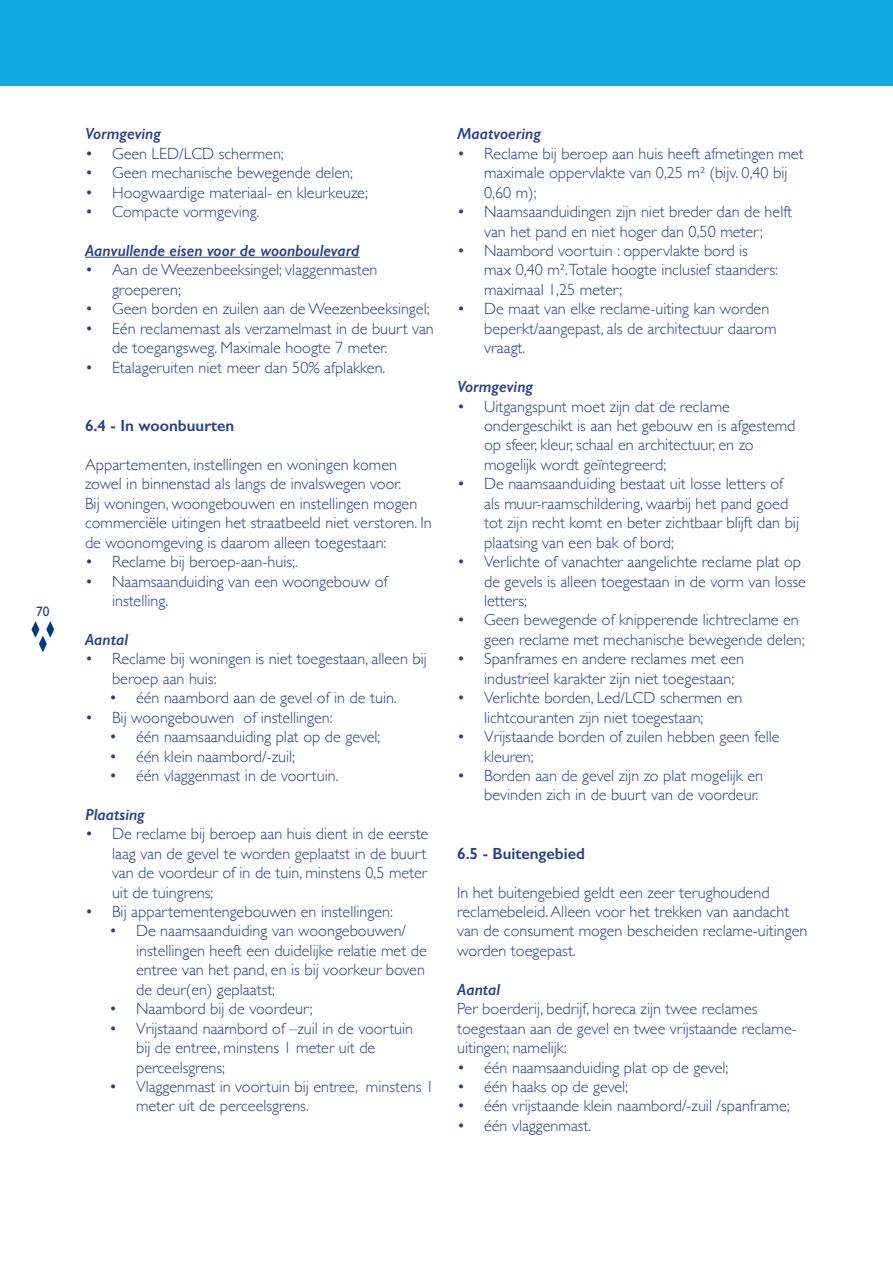
<style>
.page{position:relative;width:893px;height:1263px;background:#fff}
.page>*{position:absolute;margin:0;border:0;box-sizing:border-box;transform-origin:0 0}
.t1{font:300 16.2px/19.5px "Gill Sans";color:#253f8e}
.t2{font:italic 600 16.2px "Gill Sans";color:#253f8e}
.t3{font:600 16.2px "Gill Sans";color:#253f8e}
.t4{font:13.5px "Gill Sans";color:#253f8e}
</style>
<div class="page">
<div style="left:0;top:0;width:893px;height:85px;background:#14a8e0"></div>
<svg style="left:31px;top:621px;width:23px;height:31px"></svg>
<hr style="left:85px;top:257px;width:275px;height:1px;background:#253f8e">
<p class="t4" style="left:36px;top:604px;width:15px">70</p>
<p class="t2" style="left:85px;top:124px;width:77px">Vormgeving</p>
<p class="t1" style="left:85px;top:143px;width:200px">• Geen LED/LCD schermen;</p>
<p class="t1" style="left:85px;top:162px;width:269px">• Geen mechanische bewegende delen;</p>
<p class="t1" style="left:85px;top:182px;width:284px">• Hoogwaardige materiaal- en kleurkeuze;</p>
<p class="t1" style="left:85px;top:201px;width:176px">• Compacte vormgeving.</p>
<p class="t2" style="left:85px;top:241px;width:276px">Aanvullende eisen voor de woonboulevard</p>
<p class="t1" style="left:112px;top:260px;width:267px;text-indent:-27px">• Aan de Weezenbeeksingel; vlaggenmasten groeperen;</p>
<p class="t1" style="left:85px;top:298px;width:346px">• Geen borden en zuilen aan de Weezenbeeksingel;</p>
<p class="t1" style="left:112px;top:318px;width:323px;text-indent:-27px">• Eén reclamemast als verzamelmast in de buurt van de toegangsweg. Maximale hoogte 7 meter.</p>
<p class="t1" style="left:85px;top:357px;width:302px">• Etalageruiten niet meer dan 50% afplakken.</p>
<p class="t3" style="left:85px;top:416px;width:151px">6.4 - In woonbuurten</p>
<p class="t1" style="left:85px;top:454px;width:318px">Appartementen, instellingen en woningen komen zowel in binnenstad als langs de invalswegen voor.</p>
<p class="t1" style="left:85px;top:493px;width:348px">Bij woningen, woongebouwen en instellingen mogen commerciële uitingen het straatbeeld niet verstoren. In de woonomgeving is daarom alleen toegestaan:</p>
<p class="t1" style="left:85px;top:551px;width:214px">• Reclame bij beroep-aan-huis;.</p>
<p class="t1" style="left:112px;top:571px;width:277px;text-indent:-27px">• Naamsaanduiding van een woongebouw of instelling.</p>
<p class="t2" style="left:85px;top:629px;width:45px">Aantal</p>
<p class="t1" style="left:112px;top:648px;width:316px;text-indent:-27px">• Reclame bij woningen is niet toegestaan, alleen bij beroep aan huis:</p>
<p class="t1" style="left:109px;top:687px;width:289px">• één naambord aan de gevel of in de tuin.</p>
<p class="t1" style="left:85px;top:707px;width:249px">• Bij woongebouwen of instellingen:</p>
<p class="t1" style="left:109px;top:726px;width:273px">• één naamsaanduiding plat op de gevel;</p>
<p class="t1" style="left:109px;top:746px;width:188px">• één klein naambord/-zuil;</p>
<p class="t1" style="left:109px;top:765px;width:231px">• één vlaggenmast in de voortuin.</p>
<p class="t2" style="left:85px;top:804px;width:61px">Plaatsing</p>
<p class="t1" style="left:112px;top:823px;width:318px;text-indent:-27px">• De reclame bij beroep aan huis dient in de eerste laag van de gevel te worden geplaatst in de buurt van de voordeur of in de tuin, minstens 0,5 meter uit de tuingrens;</p>
<p class="t1" style="left:85px;top:901px;width:309px">• Bij appartementengebouwen en instellingen:</p>
<p class="t1" style="left:136px;top:921px;width:292px;text-indent:-27px">• De naamsaanduiding van woongebouwen/ instellingen heeft een duidelijke relatie met de entree van het pand, en is bij voorkeur boven de deur(en) geplaatst;</p>
<p class="t1" style="left:109px;top:998px;width:205px">• Naambord bij de voordeur;</p>
<p class="t1" style="left:136px;top:1018px;width:279px;text-indent:-27px">• Vrijstaand naambord of –zuil in de voortuin bij de entree, minstens 1 meter uit de perceelsgrens;</p>
<p class="t1" style="left:136px;top:1076px;width:299px;text-indent:-27px">• Vlaggenmast in voortuin bij entree, minstens 1 meter uit de perceelsgrens.</p>
<p class="t2" style="left:457px;top:124px;width:85px">Maatvoering</p>
<p class="t1" style="left:484px;top:143px;width:321px;text-indent:-27px">• Reclame bij beroep aan huis heeft afmetingen met maximale oppervlakte van 0,25 m² (bijv. 0,40 bij<br>0,60 m);</p>
<p class="t1" style="left:457px;top:201px;width:337px;text-align:center">• Naamsaanduidingen zijn niet breder dan de helft van het pand en niet hoger dan 0,50 meter;</p>
<p class="t1" style="left:484px;top:240px;width:295px;text-indent:-27px">• Naambord voortuin : oppervlakte bord is max 0,40 m².Totale hoogte inclusief staanders: maximaal 1,25 meter;</p>
<p class="t1" style="left:484px;top:298px;width:294px;text-indent:-27px">• De maat van elke reclame-uiting kan worden beperkt/aangepast, als de architectuur daarom vraagt.</p>
<p class="t2" style="left:457px;top:377px;width:77px">Vormgeving</p>
<p class="t1" style="left:484px;top:396px;width:313px;text-indent:-27px">• Uitgangspunt moet zijn dat de reclame ondergeschikt is aan het gebouw en is afgestemd op sfeer, kleur, schaal en architectuur, en zo mogelijk wordt geïntegreerd;</p>
<p class="t1" style="left:484px;top:473px;width:316px;text-indent:-27px">• De naamsaanduiding bestaat uit losse letters of als muur-raamschildering, waarbij het pand goed tot zijn recht komt en beter zichtbaar blijft dan bij plaatsing van een bak of bord;</p>
<p class="t1" style="left:484px;top:551px;width:323px;text-indent:-27px">• Verlichte of vanachter aangelichte reclame plat op de gevels is alleen toegestaan in de vorm van losse letters;</p>
<p class="t1" style="left:484px;top:610px;width:322px;text-indent:-27px">• Geen bewegende of knipperende lichtreclame en geen reclame met mechanische bewegende delen;</p>
<p class="t1" style="left:484px;top:648px;width:262px;text-indent:-27px">• Spanframes en andere reclames met een industrieel karakter zijn niet toegestaan;</p>
<p class="t1" style="left:484px;top:687px;width:260px;text-indent:-27px">• Verlichte borden, Led/LCD schermen en lichtcouranten zijn niet toegestaan;</p>
<p class="t1" style="left:484px;top:726px;width:297px;text-indent:-27px">• Vrijstaande borden of zuilen hebben geen felle kleuren;</p>
<p class="t1" style="left:457px;top:765px;width:307px;text-align:right">• Borden aan de gevel zijn zo plat mogelijk en bevinden zich in de buurt van de voordeur.</p>
<p class="t3" style="left:457px;top:843px;width:129px">6.5 - Buitengebied</p>
<p class="t1" style="left:457px;top:882px;width:352px">In het buitengebied geldt een zeer terughoudend reclamebeleid. Alleen voor het trekken van aandacht van de consument mogen bescheiden reclame-uitingen worden toegepast.</p>
<p class="t2" style="left:457px;top:979px;width:45px">Aantal</p>
<p class="t1" style="left:457px;top:998px;width:341px">Per boerderij, bedrijf, horeca zijn twee reclames toegestaan aan de gevel en twee vrijstaande reclame&shy;uitingen; namelijk:</p>
<p class="t1" style="left:457px;top:1057px;width:273px">• één naamsaanduiding plat op de gevel;</p>
<p class="t1" style="left:457px;top:1076px;width:172px">• één haaks op de gevel;</p>
<p class="t1" style="left:457px;top:1096px;width:334px">• één vrijstaande klein naambord/-zuil /spanframe;</p>
<p class="t1" style="left:457px;top:1115px;width:136px">• één vlaggenmast.</p>
</div>
